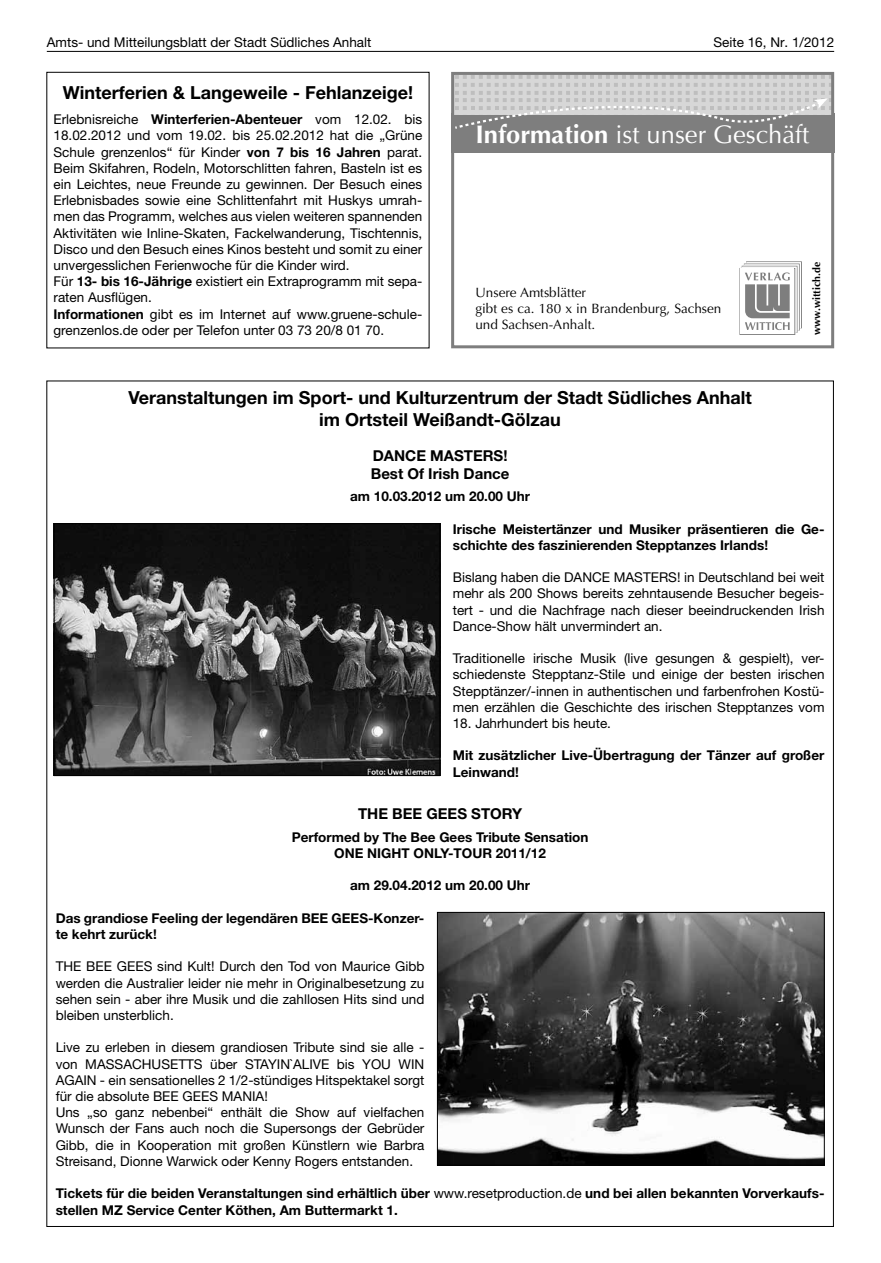
<style>
.page{position:relative;width:881px;height:1263px;background:#fff}
.page>*{position:absolute;margin:0;border:0;box-sizing:border-box;transform-origin:0 0}
.t1{font:25.5px "Optima LT";color:#fff}
.t2{font:700 18px/21.6px "Helvetica Neue LT";color:#000;text-align:center}
.t3{font:700 15px/18px "Helvetica Neue LT";color:#000}
.t4{font:13.5px/16.2px "Helvetica Neue LT";color:#000;text-align:justify}
.t5{font:700 13.5px/16.2px "Helvetica Neue LT";color:#000}
.t6{font:13.5px/16.2px "Optima LT";color:#000}
.t7{font:700 10.5px "Optima LT";color:#000}
.s1{font-weight:700}
.s2{font-weight:400}
</style>
<div class="page">
<hr style="left:47px;top:51px;width:786px;height:1px;background:#000">
<div style="left:451px;top:114px;width:382px;height:39px;background:#7e7e7e"></div>
<svg style="left:455px;top:76px;width:374px;height:53px"></svg>
<svg style="left:739px;top:261px;width:62px;height:74px"></svg>
<div style="left:451px;top:72px;width:382px;height:276px;border:3px solid #7e7e7e"></div>
<img style="left:56px;top:525px;width:382px;height:249px">
<div style="left:54px;top:523px;width:386px;height:253px;border:1px solid #000"></div>
<img style="left:439px;top:914px;width:383px;height:249px">
<div style="left:437px;top:912px;width:387px;height:253px;border:1px solid #000"></div>
<p class="t4" style="left:47px;top:34px;width:326px">Amts- und Mitteilungsblatt der Stadt Südliches Anhalt</p>
<p class="t4" style="left:713px;top:34px;width:122px">Seite 16, Nr. 1/2012</p>
<h2 class="t2" style="left:63px;top:82px;width:352px">Winterferien &amp; Langeweile - Fehlanzeige!</h2>
<p class="t4" style="left:54px;top:111px;width:370px;text-align:left">Erlebnisreiche <span class="s1">Winterferien-Abenteuer</span> vom 12.02. bis 18.02.2012 und vom 19.02. bis 25.02.2012 hat die „Grüne Schule grenzenlos“ für Kinder <span class="s1">von 7 bis 16 Jahren</span> parat.<br>Beim Skifahren, Rodeln, Motorschlitten fahren, Basteln ist es ein Leichtes, neue Freunde zu gewinnen. Der Besuch eines Erlebnisbades sowie eine Schlittenfahrt mit Huskys umrah&shy;men das Programm, welches aus vielen weiteren spannenden Aktivitäten wie Inline-Skaten, Fackelwanderung, Tischtennis, Disco und den Besuch eines Kinos besteht und somit zu einer unvergesslichen Ferienwoche für die Kinder wird.<br>Für <span class="s1">13- bis 16-Jährige</span> existiert ein Extraprogramm mit sepa&shy;raten Ausflügen.<br><span class="s1">Informationen</span> gibt es im Internet auf www.gruene-schule&shy;grenzenlos.de oder per Telefon unter 03 73 20/8 01 70.</p>
<h1 class="t1" style="left:475px;top:119px;width:335px"><span class="s1">Information</span> ist unser Geschäft</h1>
<p class="t7" style="left:810px;top:335px;width:74px;rotate:-90deg">www.wittich.de</p>
<p class="t6" style="left:475px;top:284px;width:247px">Unsere Amtsblätter<br>gibt es ca. 180 x in Brandenburg, Sachsen und Sachsen-Anhalt.</p>
<h2 class="t2" style="left:128px;top:386px;width:624px">Veranstaltungen im Sport- und Kulturzentrum der Stadt Südliches Anhalt im Ortsteil Weißandt-Gölzau</h2>
<p class="t3" style="left:370px;top:446px;width:140px">DANCE MASTERS!<br>Best Of Irish Dance</p>
<p class="t5" style="left:350px;top:488px;width:181px">am 10.03.2012 um 20.00 Uhr</p>
<p class="t5" style="left:452px;top:520px;width:373px">Irische Meistertänzer und Musiker präsentieren die Ge&shy;schichte des faszinierenden Stepptanzes Irlands!</p>
<p class="t4" style="left:452px;top:569px;width:373px">Bislang haben die DANCE MASTERS! in Deutschland bei weit mehr als 200 Shows bereits zehntausende Besucher begeis&shy;tert - und die Nachfrage nach dieser beeindruckenden Irish Dance-Show hält unvermindert an.</p>
<p class="t4" style="left:452px;top:650px;width:373px">Traditionelle irische Musik (live gesungen &amp; gespielt), ver&shy;schiedenste Stepptanz-Stile und einige der besten irischen Stepptänzer/-innen in authentischen und farbenfrohen Kostü&shy;men erzählen die Geschichte des irischen Stepptanzes vom</p>
<p class="t4" style="left:452px;top:715px;width:160px">18. Jahrhundert bis heute.</p>
<p class="t5" style="left:452px;top:747px;width:373px">Mit zusätzlicher Live-Übertragung der Tänzer auf großer<br>Leinwand!</p>
<p class="t3" style="left:358px;top:804px;width:165px">THE BEE GEES STORY</p>
<p class="t5" style="left:291px;top:829px;width:298px;text-align:center">Performed by The Bee Gees Tribute Sensation<br>ONE NIGHT ONLY-TOUR 2011/12</p>
<p class="t5" style="left:350px;top:877px;width:181px">am 29.04.2012 um 20.00 Uhr</p>
<p class="t5" style="left:56px;top:910px;width:370px">Das grandiose Feeling der legendären BEE GEES-Konzer&shy;te kehrt zurück!</p>
<p class="t4" style="left:56px;top:958px;width:370px">THE BEE GEES sind Kult! Durch den Tod von Maurice Gibb werden die Australier leider nie mehr in Originalbesetzung zu sehen sein - aber ihre Musik und die zahllosen Hits sind und bleiben unsterblich.</p>
<p class="t4" style="left:56px;top:1039px;width:370px;text-align:left">Live zu erleben in diesem grandiosen Tribute sind sie alle - von MASSACHUSETTS über STAYIN`ALIVE bis YOU WIN AGAIN - ein sensationelles 2 1/2-stündiges Hitspektakel sorgt für die absolute BEE GEES MANIA!<br>Uns „so ganz nebenbei“ enthält die Show auf vielfachen Wunsch der Fans auch noch die Supersongs der Gebrüder Gibb, die in Kooperation mit großen Künstlern wie Barbra Streisand, Dionne Warwick oder Kenny Rogers entstanden.</p>
<p class="t5" style="left:56px;top:1185px;width:770px">Tickets für die beiden Veranstaltungen sind erhältlich über <span class="s2">www.resetproduction.de</span> und bei allen bekannten Vorverkaufs&shy;stellen MZ Service Center Köthen, Am Buttermarkt 1.</p>
</div>
